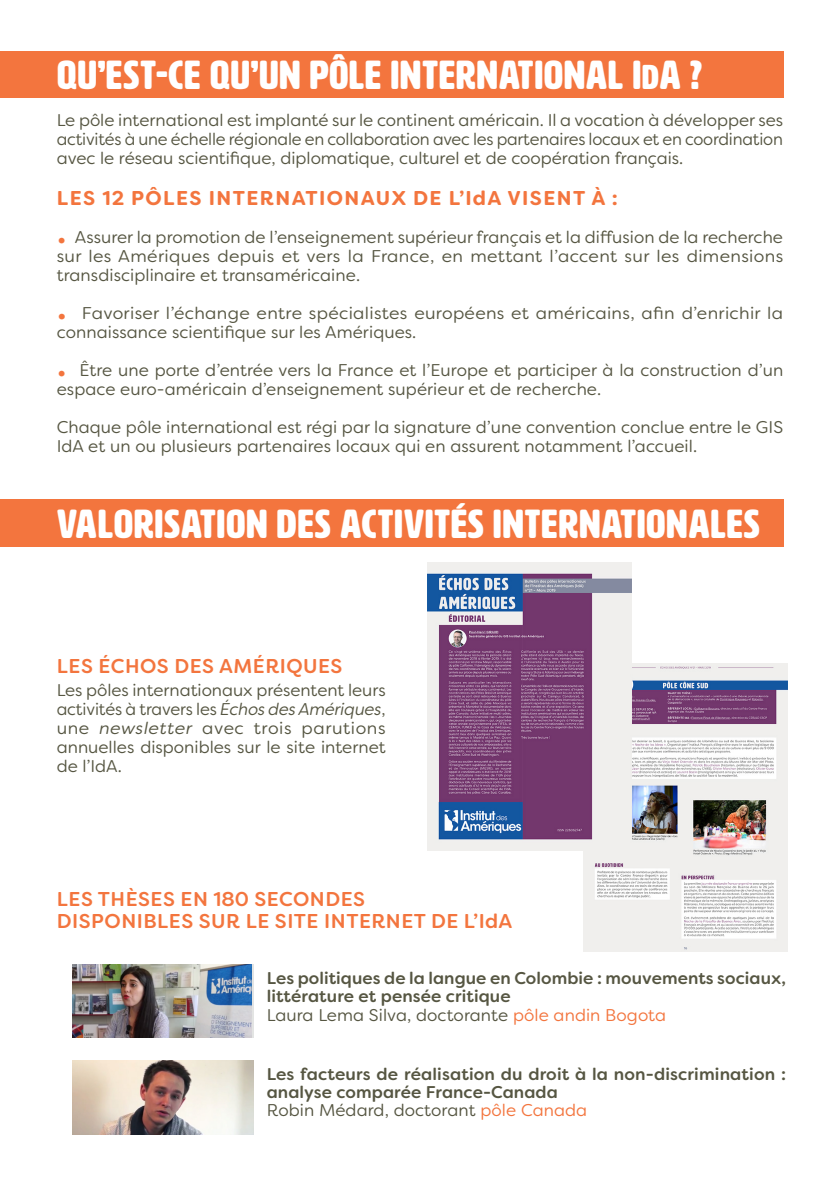
<style>
.page{position:relative;width:840px;height:1191px;background:#fff}
.page>*{position:absolute;margin:0;border:0;box-sizing:border-box;transform-origin:0 0}
.Style_de_paragraphe{font:40px "HWT Artz";letter-spacing:.03em;color:#fff}
.Style_de_paragraphe-2{font:38px "Filson Soft";color:#f3753e}
.Style_de_paragraphe-3{font:500 20px "Filson Soft";letter-spacing:.025em;color:#f3753e}
.Style_de_paragraphe-4{font:700 20px "Filson Soft";letter-spacing:.07em;color:#f3753e}
.Style_de_paragraphe-5{font:17px/19px "Filson Soft";letter-spacing:.005em;color:#565642;text-align:justify}
.Style_de_paragraphe-6{font:500 17px/18px "Filson Soft";letter-spacing:.005em;color:#565642}
.s1{font-size:34px}
.s2{font-style:italic}
.s3{color:#f3753e}
</style>
<div class="page">
<div style="left:0;top:499px;width:782px;height:48px;background:#f3753e"></div>
<img style="left:72px;top:964px;width:179px;height:73px">
<img style="left:72px;top:1060px;width:181px;height:74px">
<img style="left:583px;top:663px;width:203px;height:288px">
<img style="left:427px;top:562px;width:204px;height:288px">
<div style="left:0;top:51px;width:782px;height:46px;background:#f3753e"></div>
<p class="Style_de_paragraphe" style="left:57px;top:54px;width:646px">QU’EST-CE QU’UN PÔLE INTERNATIONAL I<span class="s1">D</span>A ?</p>
<p class="Style_de_paragraphe-5" style="left:57px;top:110px;width:727px">Le pôle international est implanté sur le continent américain. Il a vocation à développer ses activités à une échelle régionale en collaboration avec les partenaires locaux et en coordination avec le réseau scientifique, diplomatique, culturel et de coopération français.</p>
<p class="Style_de_paragraphe-4" style="left:57px;top:185px;width:562px">LES 12 PÔLES INTERNATIONAUX DE L’IdA VISENT À :</p>
<p class="Style_de_paragraphe-2" style="left:57px;top:205px;width:11px">.</p>
<p class="Style_de_paragraphe-5" style="left:57px;top:227px;width:727px;text-indent:18px">Assurer la promotion de l’enseignement supérieur français et la diffusion de la recherche sur les Amériques depuis et vers la France, en mettant l’accent sur les dimensions transdisciplinaire et transaméricaine.</p>
<p class="Style_de_paragraphe-2" style="left:57px;top:281px;width:12px">.</p>
<p class="Style_de_paragraphe-5" style="left:57px;top:303px;width:727px;text-indent:25px">Favoriser l’échange entre spécialistes européens et américains, afin d’enrichir la connaissance scientifique sur les Amériques.</p>
<p class="Style_de_paragraphe-2" style="left:57px;top:338px;width:11px">.</p>
<p class="Style_de_paragraphe-5" style="left:57px;top:360px;width:727px;text-indent:23px">Être une porte d’entrée vers la France et l’Europe et participer à la construction d’un espace euro-américain d’enseignement supérieur et de recherche.</p>
<p class="Style_de_paragraphe-5" style="left:57px;top:417px;width:727px">Chaque pôle international est régi par la signature d’une convention conclue entre le GIS<br>IdA et un ou plusieurs partenaires locaux qui en assurent notamment l’accueil.</p>
<p class="Style_de_paragraphe" style="left:57px;top:503px;width:703px">VALORISATION DES ACTIVITÉS INTERNATIONALES</p>
<p class="Style_de_paragraphe-3" style="left:57px;top:653px;width:287px">LES ÉCHOS DES AMÉRIQUES</p>
<p class="Style_de_paragraphe-5" style="left:57px;top:680px;width:330px">Les pôles internationaux présentent leurs activités à travers les <span class="s2">Échos des Amériques</span>, une <span class="s2">newsletter</span> avec trois parutions annuelles disponibles sur le site internet de l’IdA.</p>
<p class="Style_de_paragraphe-3" style="left:57px;top:886px;width:309px">LES THÈSES EN 180 SECONDES</p>
<p class="Style_de_paragraphe-3" style="left:57px;top:908px;width:456px">DISPONIBLES SUR LE SITE INTERNET DE L’IdA</p>
<p class="Style_de_paragraphe-6" style="left:266px;top:969px;width:520px">Les politiques de la langue en Colombie : mouvements sociaux, littérature et pensée critique</p>
<p class="Style_de_paragraphe-5" style="left:266px;top:1005px;width:401px">Laura Lema Silva, doctorante <span class="s3">pôle andin Bogota</span></p>
<p class="Style_de_paragraphe-6" style="left:266px;top:1065px;width:520px">Les facteurs de réalisation du droit à la non-discrimination : analyse comparée France-Canada</p>
<p class="Style_de_paragraphe-5" style="left:266px;top:1100px;width:322px">Robin Médard, doctorant <span class="s3">pôle Canada</span></p>
</div>
